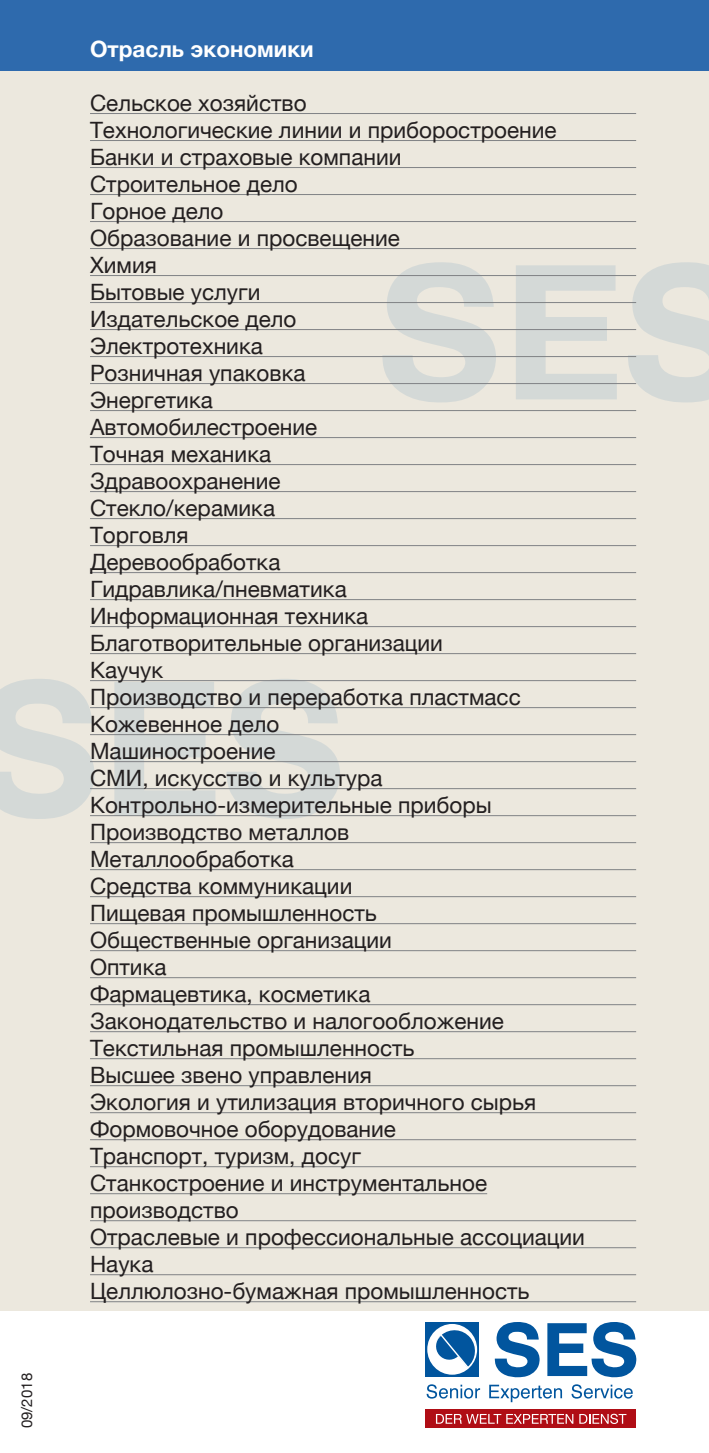
<style>
.page{position:relative;width:709px;height:1453px;background:#fff}
.page>*{position:absolute;margin:0;border:0;box-sizing:border-box;transform-origin:0 0}
.Tabelle{font:22.5px/27px "Helvetica Neue";color:#231f20}
.Tabelle-2{font:700 22.5px "Helvetica Neue";color:#fff}
.t1{font:15px "Helvetica Neue";color:#231f20}
</style>
<div class="page">
<div style="left:0;top:0;width:709px;height:1310px;background:#ece8de"></div>
<div style="left:0;top:0;width:709px;height:71px;background:#2e6aad"></div>
<svg style="left:0;top:679px;width:95px;height:140px"></svg>
<svg style="left:114px;top:682px;width:101px;height:133px"></svg>
<svg style="left:226px;top:679px;width:114px;height:140px"></svg>
<svg style="left:382px;top:262px;width:114px;height:141px"></svg>
<svg style="left:516px;top:265px;width:101px;height:134px"></svg>
<svg style="left:628px;top:262px;width:81px;height:141px"></svg>
<hr style="left:90px;top:113px;width:546px;height:1px;background:#808285">
<hr style="left:90px;top:140px;width:546px;height:1px;background:#808285">
<hr style="left:90px;top:167px;width:546px;height:1px;background:#808285">
<hr style="left:90px;top:194px;width:546px;height:1px;background:#808285">
<hr style="left:90px;top:221px;width:546px;height:1px;background:#808285">
<hr style="left:90px;top:248px;width:546px;height:1px;background:#808285">
<hr style="left:90px;top:275px;width:546px;height:1px;background:#808285">
<hr style="left:90px;top:302px;width:546px;height:1px;background:#808285">
<hr style="left:90px;top:329px;width:546px;height:1px;background:#808285">
<hr style="left:90px;top:356px;width:546px;height:1px;background:#808285">
<hr style="left:90px;top:383px;width:546px;height:1px;background:#808285">
<hr style="left:90px;top:410px;width:546px;height:1px;background:#808285">
<hr style="left:90px;top:437px;width:546px;height:1px;background:#808285">
<hr style="left:90px;top:464px;width:546px;height:1px;background:#808285">
<hr style="left:90px;top:491px;width:546px;height:1px;background:#808285">
<hr style="left:90px;top:518px;width:546px;height:1px;background:#808285">
<hr style="left:90px;top:545px;width:546px;height:1px;background:#808285">
<hr style="left:90px;top:572px;width:546px;height:1px;background:#808285">
<hr style="left:90px;top:599px;width:546px;height:1px;background:#808285">
<hr style="left:90px;top:626px;width:546px;height:1px;background:#808285">
<hr style="left:90px;top:653px;width:546px;height:1px;background:#808285">
<hr style="left:90px;top:680px;width:546px;height:1px;background:#808285">
<hr style="left:90px;top:707px;width:546px;height:1px;background:#808285">
<hr style="left:90px;top:734px;width:546px;height:1px;background:#808285">
<hr style="left:90px;top:761px;width:546px;height:1px;background:#808285">
<hr style="left:90px;top:788px;width:546px;height:1px;background:#808285">
<hr style="left:90px;top:815px;width:546px;height:1px;background:#808285">
<hr style="left:90px;top:842px;width:546px;height:1px;background:#808285">
<hr style="left:90px;top:869px;width:546px;height:1px;background:#808285">
<hr style="left:90px;top:896px;width:546px;height:1px;background:#808285">
<hr style="left:90px;top:923px;width:546px;height:1px;background:#808285">
<hr style="left:90px;top:950px;width:546px;height:1px;background:#808285">
<hr style="left:90px;top:977px;width:546px;height:1px;background:#808285">
<hr style="left:90px;top:1004px;width:546px;height:1px;background:#808285">
<hr style="left:90px;top:1031px;width:546px;height:1px;background:#808285">
<hr style="left:90px;top:1058px;width:546px;height:1px;background:#808285">
<hr style="left:90px;top:1085px;width:546px;height:1px;background:#808285">
<hr style="left:90px;top:1112px;width:546px;height:1px;background:#808285">
<hr style="left:90px;top:1139px;width:546px;height:1px;background:#808285">
<hr style="left:90px;top:1166px;width:546px;height:1px;background:#808285">
<hr style="left:90px;top:1193px;width:397px;height:1px;background:#808285">
<hr style="left:90px;top:1220px;width:546px;height:1px;background:#808285">
<hr style="left:90px;top:1247px;width:546px;height:1px;background:#808285">
<hr style="left:90px;top:1274px;width:546px;height:1px;background:#808285">
<hr style="left:90px;top:1301px;width:546px;height:1px;background:#808285">
<div style="left:425px;top:1322px;width:54px;height:54px;background:#01559e"></div>
<div style="left:427px;top:1324px;width:50px;height:50px;background:#fff;border-radius:50%"></div>
<svg style="left:495px;top:1322px;width:44px;height:55px"></svg>
<svg style="left:547px;top:1322px;width:89px;height:55px"></svg>
<svg style="left:425px;top:1328px;width:55px;height:70px"></svg>
<svg style="left:489px;top:1384px;width:73px;height:18px"></svg>
<svg style="left:571px;top:1384px;width:61px;height:14px"></svg>
<div style="left:425px;top:1409px;width:211px;height:19px;background:#b00d15"></div>
<svg style="left:436px;top:1414px;width:137px;height:10px"></svg>
<svg style="left:579px;top:1414px;width:47px;height:10px"></svg>
<p class="t1" style="left:16px;top:1428px;width:57px;rotate:-90deg">09/2018</p>
<p class="Tabelle-2" style="left:90px;top:31px;width:225px">Отрасль экономики</p>
<p class="Tabelle" style="left:90px;top:91px;width:218px">Сельское хозяйство</p>
<p class="Tabelle" style="left:90px;top:118px;width:468px">Технологические линии и приборостроение</p>
<p class="Tabelle" style="left:90px;top:145px;width:313px">Банки и страховые компании</p>
<p class="Tabelle" style="left:90px;top:172px;width:209px">Строительное дело</p>
<p class="Tabelle" style="left:90px;top:199px;width:135px">Горное дело</p>
<p class="Tabelle" style="left:90px;top:226px;width:311px">Образование и просвещение</p>
<p class="Tabelle" style="left:90px;top:253px;width:68px">Химия</p>
<p class="Tabelle" style="left:90px;top:280px;width:172px">Бытовые услуги</p>
<p class="Tabelle" style="left:90px;top:307px;width:208px">Издательское дело</p>
<p class="Tabelle" style="left:90px;top:334px;width:174px">Электротехника</p>
<p class="Tabelle" style="left:90px;top:361px;width:217px">Розничная упаковка</p>
<p class="Tabelle" style="left:90px;top:388px;width:124px">Энергетика</p>
<p class="Tabelle" style="left:90px;top:415px;width:229px">Автомобилестроение</p>
<p class="Tabelle" style="left:90px;top:442px;width:183px">Точная механика</p>
<p class="Tabelle" style="left:90px;top:469px;width:192px">Здравоохранение</p>
<p class="Tabelle" style="left:90px;top:496px;width:187px">Стекло/керамика</p>
<p class="Tabelle" style="left:90px;top:523px;width:100px">Торговля</p>
<p class="Tabelle" style="left:90px;top:550px;width:192px">Деревообработка</p>
<p class="Tabelle" style="left:90px;top:577px;width:258px">Гидравлика/пневматика</p>
<p class="Tabelle" style="left:90px;top:604px;width:280px">Информационная техника</p>
<p class="Tabelle" style="left:90px;top:631px;width:354px">Благотворительные организации</p>
<p class="Tabelle" style="left:90px;top:658px;width:75px">Каучук</p>
<p class="Tabelle" style="left:90px;top:685px;width:432px">Производство и переработка пластмасс</p>
<p class="Tabelle" style="left:90px;top:712px;width:191px">Кожевенное дело</p>
<p class="Tabelle" style="left:90px;top:739px;width:187px">Машиностроение</p>
<p class="Tabelle" style="left:90px;top:766px;width:294px">СМИ, искусство и культура</p>
<p class="Tabelle" style="left:90px;top:793px;width:403px">Контрольно-измерительные приборы</p>
<p class="Tabelle" style="left:90px;top:820px;width:260px">Производство металлов</p>
<p class="Tabelle" style="left:90px;top:847px;width:205px">Металлообработка</p>
<p class="Tabelle" style="left:90px;top:874px;width:264px">Средства коммуникации</p>
<p class="Tabelle" style="left:90px;top:901px;width:288px">Пищевая промышленность</p>
<p class="Tabelle" style="left:90px;top:928px;width:303px">Общественные организации</p>
<p class="Tabelle" style="left:90px;top:955px;width:78px">Оптика</p>
<p class="Tabelle" style="left:90px;top:982px;width:282px">Фармацевтика, косметика</p>
<p class="Tabelle" style="left:90px;top:1009px;width:415px">Законодательство и налогообложение</p>
<p class="Tabelle" style="left:90px;top:1036px;width:326px">Текстильная промышленность</p>
<p class="Tabelle" style="left:90px;top:1063px;width:283px">Высшее звено управления</p>
<p class="Tabelle" style="left:90px;top:1090px;width:448px">Экология и утилизация вторичного сырья</p>
<p class="Tabelle" style="left:90px;top:1117px;width:307px">Формовочное оборудование</p>
<p class="Tabelle" style="left:90px;top:1144px;width:272px">Транспорт, туризм, досуг</p>
<p class="Tabelle" style="left:90px;top:1171px;width:398px">Станкостроение и инструментальное производство</p>
<p class="Tabelle" style="left:90px;top:1225px;width:496px">Отраслевые и профессиональные ассоциации</p>
<p class="Tabelle" style="left:90px;top:1252px;width:65px">Наука</p>
<p class="Tabelle" style="left:90px;top:1279px;width:441px">Целлюлозно-бумажная промышленность</p>
</div>
